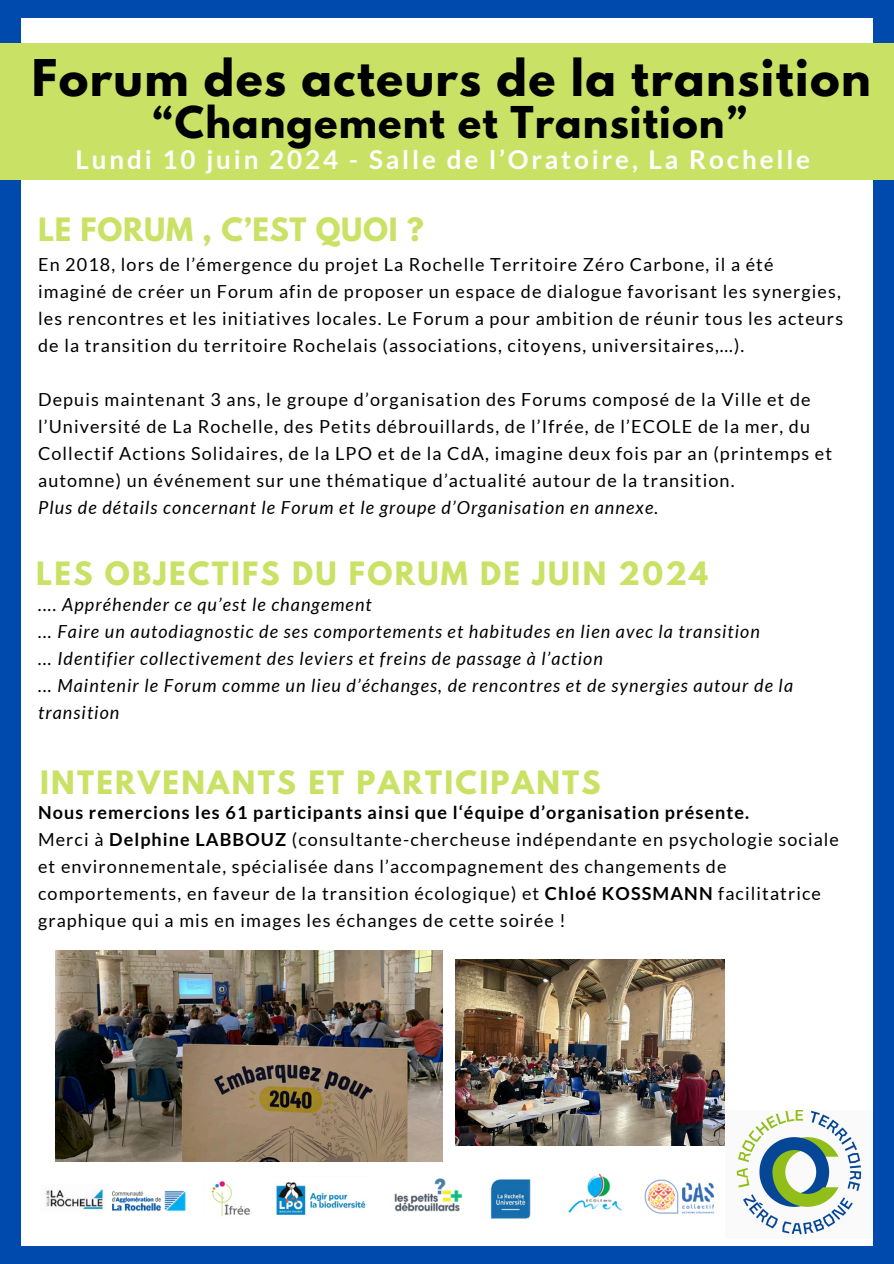
<style>
.page{position:relative;width:894px;height:1264px;background:#fff}
.page>*{position:absolute;margin:0;border:0;box-sizing:border-box;transform-origin:0 0}
.t1{font:700 44.85px "League Spartan";letter-spacing:.03em;color:#000}
.t2{font:700 38.85px "League Spartan";letter-spacing:.03em;color:#000}
.t3{font:700 28.5px "League Spartan";letter-spacing:.08em;color:#c9e265}
.t4{font:700 28.5px "League Spartan";letter-spacing:.025em;color:#c9e265}
.t5{font:700 25.95px "Lato";letter-spacing:.11em;color:#fff}
.t6{font:18px/27px "Lato";letter-spacing:.06em;color:#000}
.t7{font:italic 18px/27px "Lato";letter-spacing:.06em;color:#000}
.t8{font:700 18px "Lato";letter-spacing:.06em;color:#000}
.s1{font-weight:700}
</style>
<div class="page">
<div style="left:0;top:0;width:893px;height:1263px;background:#004aad"></div>
<div style="left:21px;top:18px;width:851px;height:1227px;background:#fff"></div>
<div style="left:0;top:43px;width:893px;height:136px;background:#c9e265"></div>
<img style="left:736px;top:1110px;width:126px;height:125px">
<img style="left:46px;top:1157px;width:667px;height:62px">
<img style="left:56px;top:950px;width:386px;height:211px">
<img style="left:455px;top:959px;width:269px;height:186px">
<p class="t1" style="left:32px;top:56px;width:840px">Forum des acteurs de la transition</p>
<p class="t2" style="left:153px;top:103px;width:595px">“Changement et Transition”</p>
<p class="t5" style="left:75px;top:144px;width:736px">Lundi 10 juin 2024 - Salle de l’Oratoire, La Rochelle</p>
<p class="t4" style="left:38px;top:216px;width:387px">LE FORUM , C’EST QUOI ?</p>
<p class="t6" style="left:38px;top:250px;width:806px">En 2018, lors de l’émergence du projet La Rochelle Territoire Zéro Carbone, il a été imaginé de créer un Forum afin de proposer un espace de dialogue favorisant les synergies, les rencontres et les initiatives locales. Le Forum a pour ambition de réunir tous les acteurs de la transition du territoire Rochelais (associations, citoyens, universitaires,…).</p>
<p class="t6" style="left:38px;top:385px;width:795px">Depuis maintenant 3 ans, le groupe d’organisation des Forums composé de la Ville et de l’Université de La Rochelle, des Petits débrouillards, de l’Ifrée, de l’ECOLE de la mer, du Collectif Actions Solidaires, de la LPO et de la CdA, imagine deux fois par an (printemps et automne) un événement sur une thématique d’actualité autour de la transition.</p>
<p class="t7" style="left:38px;top:493px;width:621px">Plus de détails concernant le Forum et le groupe d’Organisation en annexe.</p>
<h3 class="t3" style="left:36px;top:559px;width:673px">LES OBJECTIFS DU FORUM DE JUIN 2024</h3>
<p class="t7" style="left:38px;top:590px;width:335px">.... Appréhender ce qu’est le changement</p>
<p class="t7" style="left:38px;top:617px;width:723px">... Faire un autodiagnostic de ses comportements et habitudes en lien avec la transition</p>
<h3 class="t7" style="left:38px;top:644px;width:566px">... Identifier collectivement des leviers et freins de passage à l’action</h3>
<p class="t7" style="left:38px;top:671px;width:756px">... Maintenir le Forum comme un lieu d’échanges, de rencontres et de synergies autour de la transition</p>
<p class="t3" style="left:40px;top:768px;width:561px">INTERVENANTS ET PARTICIPANTS</p>
<p class="t8" style="left:38px;top:801px;width:712px">Nous remercions les 61 participants ainsi que l‘équipe d’organisation présente.</p>
<h1 class="t6" style="left:38px;top:826px;width:802px">Merci à <span class="s1">Delphine LABBOUZ</span> (consultante-chercheuse indépendante en psychologie sociale et environnementale, spécialisée dans l’accompagnement des changements de comportements, en faveur de la transition écologique) et <span class="s1">Chloé KOSSMANN</span> facilitatrice graphique qui a mis en images les échanges de cette soirée !</h1>
</div>
